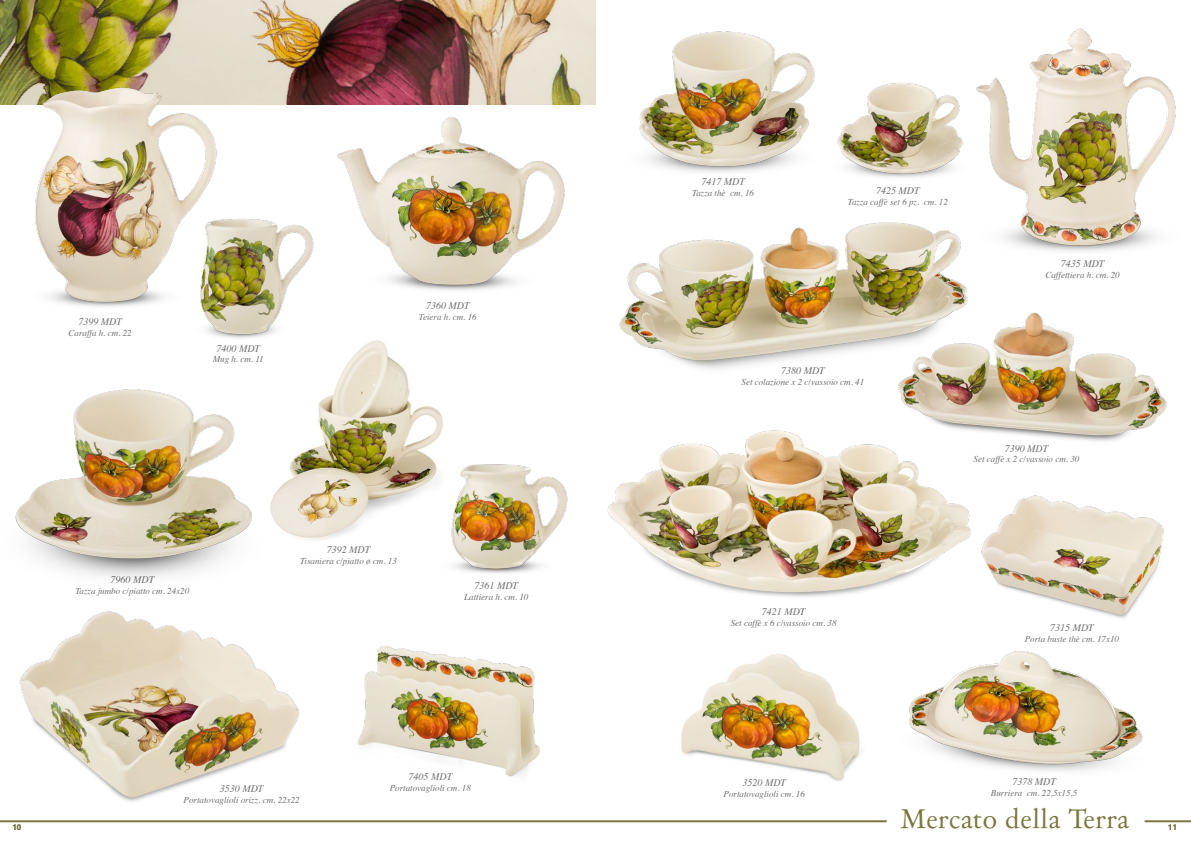
<style>
.page{position:relative;width:1191px;height:842px;background:#fff}
.page>*{position:absolute;margin:0;border:0;box-sizing:border-box;transform-origin:0 0}
.t1{font:26px "Day Roman";color:#79763f}
.t2{font:italic 10px "Times";color:#6f6f6e}
.t3{font:italic 9px "Times";color:#6f6f6e}
.t4{font:700 8px "Frutiger";color:#79763f}
</style>
<div class="page">
<img style="left:607px;top:430px;width:365px;height:167px">
<img style="left:619px;top:222px;width:347px;height:147px">
<img style="left:883px;top:287px;width:284px;height:176px">
<img style="left:845px;top:82px;width:118px;height:96px">
<img style="left:681px;top:654px;width:180px;height:128px">
<img style="left:357px;top:646px;width:183px;height:131px">
<img style="left:277px;top:340px;width:166px;height:200px">
<img style="left:19px;top:611px;width:281px;height:191px">
<img style="left:337px;top:116px;width:228px;height:175px">
<img style="left:0;top:0;width:595px;height:104px">
<img style="left:9px;top:81px;width:221px;height:226px">
<img style="left:175px;top:197px;width:156px;height:167px">
<img style="left:427px;top:437px;width:141px;height:137px">
<img style="left:15px;top:389px;width:262px;height:189px">
<img style="left:639px;top:31px;width:206px;height:142px">
<img style="left:976px;top:28px;width:200px;height:224px">
<img style="left:909px;top:651px;width:234px;height:121px">
<img style="left:981px;top:495px;width:183px;height:124px">
<hr style="left:1144px;top:820px;width:47px;height:2px;background:#79763f">
<hr style="left:0;top:820px;width:886px;height:2px;background:#79763f">
<p class="t2" style="left:78px;top:313px;width:45px">7399 MDT</p>
<p class="t3" style="left:68px;top:325px;width:65px">Caraffa h. cm. 22</p>
<p class="t2" style="left:216px;top:340px;width:45px">7400 MDT</p>
<p class="t3" style="left:213px;top:352px;width:53px">Mug h. cm. 11</p>
<p class="t2" style="left:426px;top:297px;width:45px">7360 MDT</p>
<p class="t3" style="left:419px;top:309px;width:59px">Teiera h. cm. 16</p>
<p class="t2" style="left:111px;top:571px;width:45px">7960 MDT</p>
<p class="t3" style="left:75px;top:583px;width:115px">Tazza jumbo c/piatto cm. 24x20</p>
<p class="t2" style="left:327px;top:541px;width:45px">7392 MDT</p>
<p class="t3" style="left:300px;top:553px;width:98px">Tisaniera c/piatto ø cm. 13</p>
<p class="t2" style="left:474px;top:577px;width:45px">7361 MDT</p>
<p class="t3" style="left:464px;top:589px;width:66px">Lattiera h. cm. 10</p>
<p class="t4" style="left:12px;top:822px;width:10px">10</p>
<p class="t2" style="left:220px;top:780px;width:45px">3530 MDT</p>
<p class="t3" style="left:183px;top:792px;width:118px">Portatovaglioli orizz. cm. 22x22</p>
<p class="t2" style="left:408px;top:768px;width:45px">7405 MDT</p>
<p class="t3" style="left:390px;top:780px;width:83px">Portatovaglioli cm. 18</p>
<p class="t2" style="left:701px;top:173px;width:45px">7417 MDT</p>
<p class="t3" style="left:692px;top:185px;width:63px">Tazza thè cm. 16</p>
<p class="t2" style="left:876px;top:182px;width:45px">7425 MDT</p>
<p class="t3" style="left:848px;top:194px;width:101px">Tazza caffè set 6 pz. cm. 12</p>
<p class="t2" style="left:1060px;top:255px;width:45px">7435 MDT</p>
<p class="t3" style="left:1045px;top:267px;width:76px">Caffettiera h. cm. 20</p>
<p class="t2" style="left:781px;top:362px;width:45px">7380 MDT</p>
<p class="t3" style="left:741px;top:374px;width:124px">Set colazione x 2 c/vassoio cm. 41</p>
<p class="t2" style="left:1004px;top:440px;width:45px">7390 MDT</p>
<p class="t3" style="left:973px;top:452px;width:107px">Set caffè x 2 c/vassoio cm. 30</p>
<p class="t2" style="left:762px;top:603px;width:45px">7421 MDT</p>
<p class="t3" style="left:730px;top:615px;width:107px">Set caffè x 6 c/vassoio cm. 38</p>
<p class="t2" style="left:742px;top:774px;width:45px">3520 MDT</p>
<p class="t3" style="left:723px;top:786px;width:83px">Portatovaglioli cm. 16</p>
<p class="t2" style="left:1050px;top:619px;width:45px">7315 MDT</p>
<p class="t3" style="left:1024px;top:631px;width:96px">Porta buste thè cm. 17x10</p>
<p class="t2" style="left:1012px;top:773px;width:45px">7378 MDT</p>
<p class="t3" style="left:991px;top:785px;width:88px">Burriera cm. 22,5x15,5</p>
<h1 class="t1" style="left:900px;top:802px;width:231px">Mercato della Terra</h1>
<p class="t4" style="left:1167px;top:823px;width:10px">11</p>
</div>
